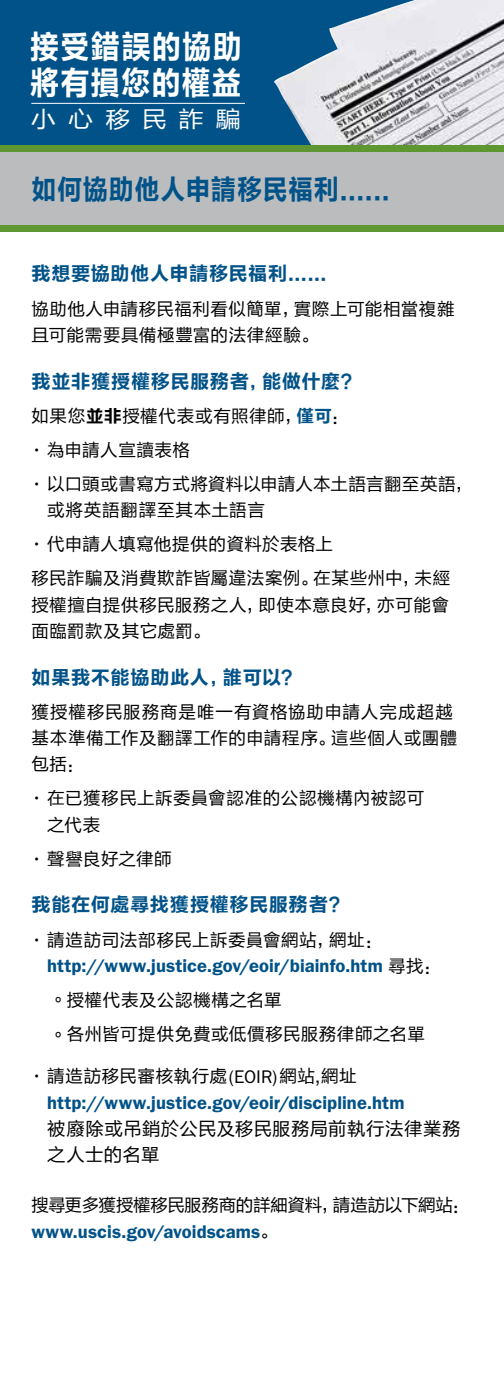
<style>
.page{position:relative;width:504px;height:1386px;background:#fff}
.page>*{position:absolute;margin:0;border:0;box-sizing:border-box;transform-origin:0 0}
.t1{font:32.55px/35.9px "FZLTCHK GBK1 0";letter-spacing:.035em;color:#fff;scale:.9 1}
.t2{font:28px "FZLTCHK GBK1 0";letter-spacing:.02em;color:#005288;scale:.9 1}
.t3{font:22.75px "FZLTHK GBK1 0";letter-spacing:.48em;color:#fff;scale:1.1 1}
.t4{font:19.25px "FZLTCHK GBK1 0";letter-spacing:.03em;color:#005288}
.t5{font:600 18.38px "ITC Franklin Gothic Std";letter-spacing:.005em;color:#005288}
.t6{font:18.38px/26.2px "FZLTHK GBK1 0";letter-spacing:.025em;color:#000}
.t7{font:17.5px/26.2px "FZLTHK GBK1 0";letter-spacing:.03em;color:#000}
.t8{font:17.5px "FZLTHK GBK1 0";letter-spacing:-.02em;color:#000}
.s1{font-family:"FZLTCHK GBK1 0"}
.s2{font-family:"FZLTCHK GBK1 0";color:#005288}
.s3{font-family:"ITC Franklin Gothic Std"}
.s4{font-family:"FZLTHK GBK1 0";font-weight:400;font-size:17.5px;color:#000}
.s5{font-family:"ITC Franklin Gothic Std";font-size:18.38px}
</style>
<div class="page">
<div style="left:0;top:0;width:504px;height:146px;background:#005288"></div>
<img style="left:274px;top:0;width:230px;height:145px">
<hr style="left:31px;top:103px;width:214px;height:1px;background:#fff">
<div style="left:0;top:151px;width:504px;height:78px;background:#babcbe"></div>
<div style="left:0;top:145px;width:504px;height:6px;background:#5e9732"></div>
<div style="left:0;top:225px;width:504px;height:7px;background:#5e9732"></div>
<h1 class="t1" style="left:30px;top:29px;width:237px">接受錯誤的協助將有損您的權益</h1>
<h3 class="t3" style="left:31px;top:107px;width:193px">小心移民詐騙</h3>
<h2 class="t2" style="left:32px;top:174px;width:400px">如何協助他人申請移民福利......</h2>
<p class="t4" style="left:32px;top:263px;width:297px">我想要協助他人申請移民福利……</p>
<p class="t7" style="left:32px;top:296px;width:425px">協助他人申請移民福利看似簡單，實際上可能相當複雜且可能需要具備極豐富的法律經驗。</p>
<p class="t4" style="left:32px;top:370px;width:330px">我並非獲授權移民服務者，能做什麼？</p>
<p class="t7" style="left:32px;top:403px;width:318px">如果您<span class="s1">並非</span>授權代表或有照律師，<span class="s2">僅可</span>：</p>
<p class="t7" style="left:32px;top:437px;width:160px"><span class="s3">•</span> 為申請人宣讀表格</p>
<p class="t7" style="left:47px;top:471px;width:427px;text-indent:-16px"><span class="s3">•</span> 以口頭或書寫方式將資料以申請人本土語言翻至英語，或將英語翻譯至其本土語言</p>
<p class="t7" style="left:32px;top:528px;width:420px;line-height:34.1px"><span class="s3">•</span> 代申請人填寫他提供的資料於表格上<br>移民詐騙及消費欺詐皆屬違法案例。在某些州中，未經</p>
<p class="t7" style="left:32px;top:592px;width:419px">授權擅自提供移民服務之人，即使本意良好，亦可能會面臨罰款及其它處罰。</p>
<p class="t4" style="left:32px;top:666px;width:271px">如果我不能協助此人，誰可以？</p>
<p class="t7" style="left:32px;top:699px;width:427px">獲授權移民服務商是唯一有資格協助申請人完成超越基本準備工作及翻譯工作的申請程序。這些個人或團體包括：</p>
<p class="t7" style="left:47px;top:786px;width:379px;text-indent:-16px"><span class="s3">•</span> 在已獲移民上訴委員會認准的公認機構內被認可之代表</p>
<p class="t7" style="left:31px;top:846px;width:142px"><span class="s3">•</span> 聲譽良好之律師</p>
<p class="t4" style="left:32px;top:894px;width:318px">我能在何處尋找獲授權移民服務者？</p>
<p class="t7" style="left:32px;top:927px;width:352px"><span class="s3">•</span> 請造訪司法部移民上訴委員會網站，網址：</p>
<p class="t5" style="left:47px;top:955px;width:395px">http://www.justice.gov/eoir/biainfo.htm <span class="s4">尋找：</span></p>
<p class="t7" style="left:55px;top:983px;width:371px;line-height:34.1px"><span class="s3">º</span> 授權代表及公認機構之名單<br><span class="s3">º</span> 各州皆可提供免費或低價移民服務律師之名單</p>
<p class="t7" style="left:31px;top:1063px;width:327px"><span class="s3">•</span> 請造訪移民審核執行處<span class="s5">(EOIR)</span>網站,網址</p>
<p class="t5" style="left:47px;top:1092px;width:359px">http://www.justice.gov/eoir/discipline.htm</p>
<p class="t6" style="left:47px;top:1116px;width:415px">被廢除或吊銷於公民及移民服務局前執行法律業務之人士的名單</p>
<p class="t8" style="left:32px;top:1195px;width:439px">搜尋更多獲授權移民服務商的詳細資料，請造訪以下網站：</p>
<p class="t5" style="left:32px;top:1220px;width:247px">www.uscis.gov/avoidscams<span class="s4">。</span></p>
</div>
